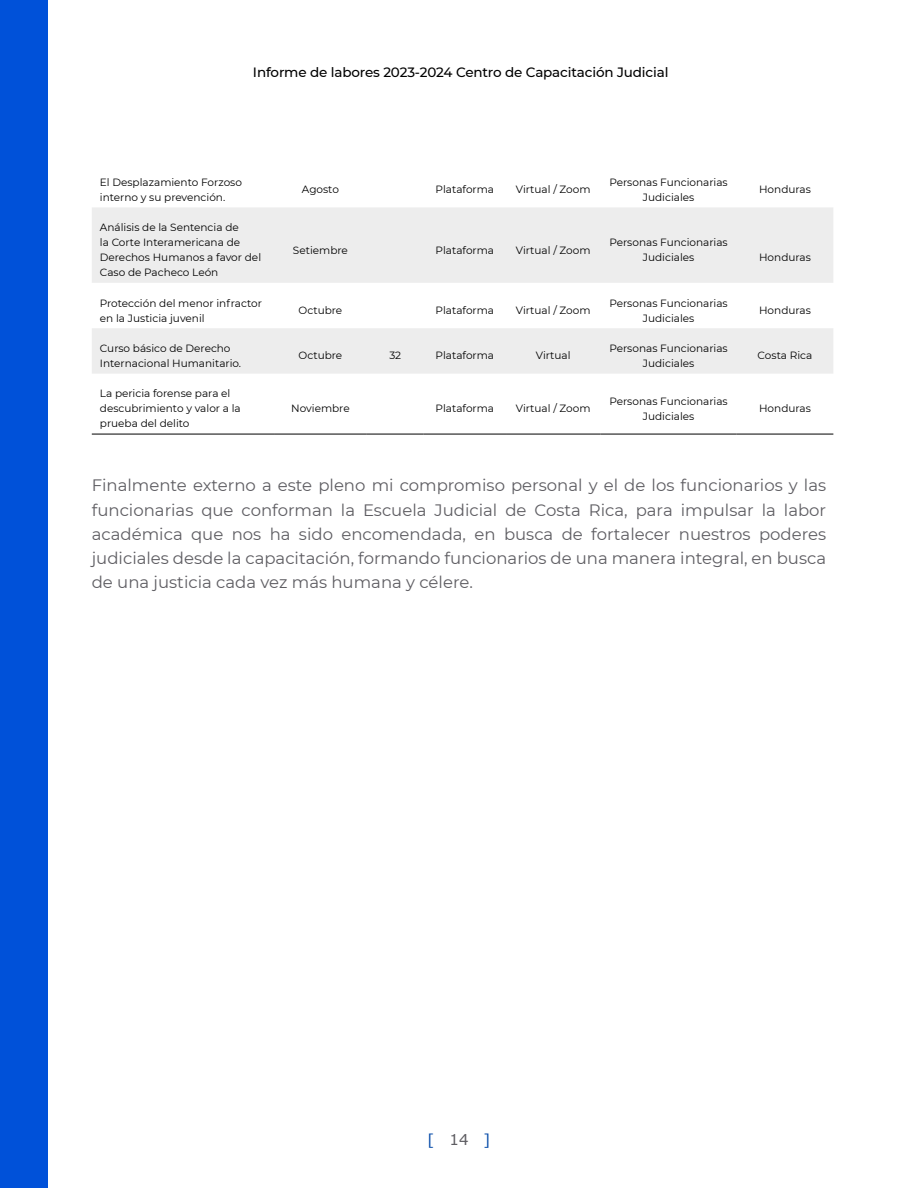
<style>
.page{position:relative;width:918px;height:1188px;background:#fff}
.page>*{position:absolute;margin:0;border:0;box-sizing:border-box;transform-origin:0 0}
.t1{font:16.5px/24px "Montserrat";color:#5e5d62;text-align:justify}
.t2{font:15px "Verdana";color:#0248a7}
.t3{font:500 13.5px "Montserrat";letter-spacing:-.01em;color:#000}
.t4{font:10.5px/15px "Montserrat";color:#000}
.s1{color:#5e5d62}
</style>
<div class="page">
<div style="left:0;top:0;width:47px;height:1188px;background:#0051d9"></div>
<svg style="left:92px;top:207px;width:741px;height:167px;fill:#ededed"></svg>
<hr style="left:92px;top:434px;width:182px;height:1px;background:#000">
<hr style="left:274px;top:434px;width:93px;height:1px;background:#000">
<hr style="left:367px;top:434px;width:57px;height:1px;background:#000">
<hr style="left:424px;top:434px;width:82px;height:1px;background:#000">
<hr style="left:506px;top:434px;width:94px;height:1px;background:#000">
<hr style="left:600px;top:434px;width:137px;height:1px;background:#000">
<hr style="left:737px;top:434px;width:96px;height:1px;background:#000">
<p class="t3" style="left:253px;top:63px;width:417px">Informe de labores 2023-2024 Centro de Capacitación Judicial</p>
<p class="t4" style="left:100px;top:174px;width:144px">El Desplazamiento Forzoso interno y su prevención.</p>
<p class="t4" style="left:302px;top:182px;width:39px">Agosto</p>
<p class="t4" style="left:436px;top:182px;width:60px">Plataforma</p>
<p class="t4" style="left:516px;top:182px;width:76px">Virtual / Zoom</p>
<p class="t4" style="left:609px;top:174px;width:120px;text-align:center">Personas Funcionarias<br>Judiciales</p>
<p class="t4" style="left:759px;top:182px;width:53px">Honduras</p>
<p class="t4" style="left:100px;top:219px;width:163px">Análisis de la Sentencia de<br>la Corte Interamericana de<br>Derechos Humanos a favor del<br>Caso de Pacheco León</p>
<p class="t4" style="left:293px;top:242px;width:56px">Setiembre</p>
<p class="t4" style="left:436px;top:242px;width:60px">Plataforma</p>
<p class="t4" style="left:516px;top:242px;width:76px">Virtual / Zoom</p>
<p class="t4" style="left:609px;top:235px;width:120px;text-align:center">Personas Funcionarias<br>Judiciales</p>
<p class="t4" style="left:759px;top:250px;width:53px">Honduras</p>
<p class="t4" style="left:100px;top:295px;width:164px">Protección del menor infractor en la Justicia juvenil</p>
<p class="t4" style="left:299px;top:302px;width:45px">Octubre</p>
<p class="t4" style="left:436px;top:302px;width:60px">Plataforma</p>
<p class="t4" style="left:516px;top:302px;width:76px">Virtual / Zoom</p>
<p class="t4" style="left:609px;top:295px;width:120px;text-align:center">Personas Funcionarias<br>Judiciales</p>
<p class="t4" style="left:759px;top:302px;width:53px">Honduras</p>
<p class="t4" style="left:100px;top:340px;width:143px">Curso básico de Derecho<br>Internacional Humanitario.</p>
<p class="t4" style="left:299px;top:348px;width:45px">Octubre</p>
<p class="t4" style="left:389px;top:348px;width:13px">32</p>
<p class="t4" style="left:436px;top:348px;width:60px">Plataforma</p>
<p class="t4" style="left:536px;top:348px;width:36px">Virtual</p>
<p class="t4" style="left:609px;top:340px;width:120px;text-align:center">Personas Funcionarias<br>Judiciales</p>
<p class="t4" style="left:758px;top:348px;width:56px">Costa Rica</p>
<p class="t4" style="left:100px;top:386px;width:142px">La pericia forense para el descubrimiento y valor a la prueba del delito</p>
<p class="t4" style="left:291px;top:401px;width:60px">Noviembre</p>
<p class="t4" style="left:436px;top:401px;width:60px">Plataforma</p>
<p class="t4" style="left:516px;top:401px;width:76px">Virtual / Zoom</p>
<p class="t4" style="left:609px;top:393px;width:120px;text-align:center">Personas Funcionarias<br>Judiciales</p>
<p class="t4" style="left:759px;top:401px;width:53px">Honduras</p>
<p class="t1" style="left:92px;top:473px;width:736px">Finalmente externo a este pleno mi compromiso personal y el de los funcionarios y las funcionarias que conforman la Escuela Judicial de Costa Rica, para impulsar la labor académica que nos ha sido encomendada, en busca de fortalecer nuestros poderes judiciales desde la capacitación, formando funcionarios de una manera integral, en busca de una justicia cada vez más humana y célere.</p>
<h2 class="t2" style="left:428px;top:1129px;width:64px">[<span class="s1">14</span>]</h2>
</div>
